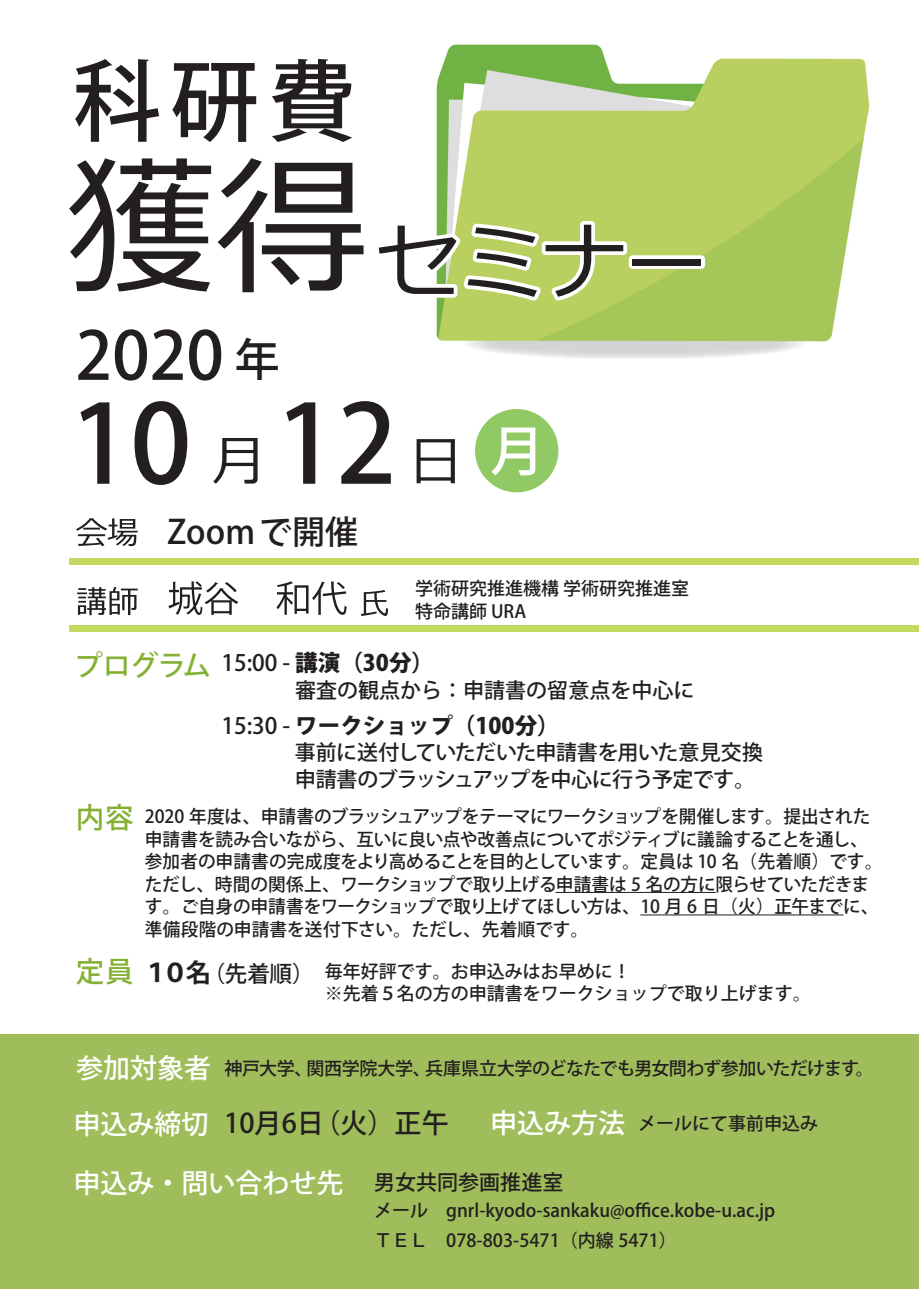
<style>
.page{position:relative;width:919px;height:1289px;background:#fff}
.page>*{position:absolute;margin:0;border:0;box-sizing:border-box;transform-origin:0 0}
.t1{font:500 108px "Koz Go Pr 6 N";color:#231f20}
.t2{font:500 88.5px "Koz Go Pro";color:#231f20}
.t3{font:500 66px "Koz Go Pr 6 N";color:#231f20}
.t4{font:500 33px "Koz Go Pr 6 N";color:#231f20}
.t5{font:500 28.5px "Koz Go Pr 6 N";letter-spacing:-.03em;color:#84b133}
.t6{font:500 27px "Koz Go Pr 6 N";color:#fff}
.t7{font:500 27px "Koz Go Pr 6 N";color:#231f20}
.t8{font:800 22.5px "Koz Go Pr 6 N";color:#231f20}
.t9{font:500 22.5px "Koz Go Pr 6 N";color:#231f20}
.t10{font:500 21px/27px "Koz Go Pr 6 N";letter-spacing:-.03em;color:#231f20}
.t11{font:500 21px "Koz Go Pr 6 N";letter-spacing:-.01em;color:#231f20}
.t12{font:500 18px/22.5px "Koz Go Pr 6 N";letter-spacing:-.02em;color:#231f20}
.t13{font:500 18px/30px "Koz Go Pr 6 N";color:#231f20}
.t14{font:500 18px "Koz Go Pr 6 N";letter-spacing:-.025em;color:#231f20}
.s1{font-size:45px}
.s2{font-size:54px;color:#fff}
.s3{font-weight:500}
.s4{font-size:28.5px;color:#84b133}
.s5{font-weight:700;font-size:25.5px}
.s6{font-size:27px;color:#fff}
.s7{color:#fff}
.s8{font-size:21px;color:#231f20}
</style>
<div class="page">
<img style="left:363px;top:44px;width:507px;height:390px">
<div style="left:0;top:1034px;width:918px;height:254px;background:#a0bd5b"></div>
<div style="left:69px;top:558px;width:849px;height:6px;background:#c3da60"></div>
<div style="left:69px;top:626px;width:849px;height:6px;background:#c3da60"></div>
<svg style="left:168px;top:581px;width:70px;height:34px"></svg>
<svg style="left:276px;top:581px;width:70px;height:34px"></svg>
<svg style="left:77px;top:587px;width:61px;height:28px"></svg>
<svg style="left:76px;top:518px;width:62px;height:28px"></svg>
<svg style="left:361px;top:590px;width:27px;height:26px"></svg>
<svg style="left:416px;top:439px;width:39px;height:44px"></svg>
<svg style="left:213px;top:438px;width:44px;height:46px"></svg>
<svg style="left:630px;top:255px;width:75px;height:14px"></svg>
<svg style="left:370px;top:217px;width:260px;height:89px"></svg>
<div style="left:632px;top:259px;width:69px;height:6px;background:#231f20"></div>
<svg style="left:69px;top:158px;width:142px;height:133px"></svg>
<svg style="left:218px;top:158px;width:145px;height:134px"></svg>
<hr style="left:556px;top:892px;width:159px;height:1px;background:#231f20">
<hr style="left:640px;top:914px;width:203px;height:1px;background:#231f20">
<div style="left:475px;top:409px;width:83px;height:83px;background:#91ca65;border-radius:50%"></div>
<h2 class="t2" style="left:73px;top:45px;width:285px">科研費</h2>
<h3 class="t3" style="left:75px;top:318px;width:206px">2020 <span class="s1">年</span></h3>
<h1 class="t1" style="left:70px;top:383px;width:476px">10 12 <span class="s2">月</span></h1>
<h3 class="t4" style="left:167px;top:513px;width:192px">Zoom で開催</h3>
<p class="t13" style="left:415px;top:577px;width:276px;line-height:22.5px">学術研究推進機構 学術研究推進室特命講師 URA</p>
<h3 class="t5" style="left:74px;top:649px;width:138px">プログラム</h3>
<p class="t8" style="left:221px;top:650px;width:214px"><span class="s3">15:00 -</span> 講演（30分）</p>
<p class="t11" style="left:295px;top:678px;width:400px">審査の観点から：申請書の留意点を中心に</p>
<p class="t8" style="left:221px;top:713px;width:340px"><span class="s3">15:30 -</span> ワークショップ（100分）</p>
<p class="t10" style="left:295px;top:739px;width:469px">事前に送付していただいた申請書を用いた意見交換申請書のブラッシュアップを中心に行う予定です。</p>
<h3 class="t5" style="left:76px;top:801px;width:59px">内容</h3>
<p class="t12" style="left:145px;top:805px;width:739px">2020 年度は、申請書のブラッシュアップをテーマにワークショップを開催します。提出された申請書を読み合いながら、互いに良い点や改善点についてポジティブに議論することを通し、参加者の申請書の完成度をより高めることを目的としています。定員は 10 名（先着順）です。ただし、時間の関係上、ワークショップで取り上げる申請書は 5 名の方に限らせていただきます。ご自身の申請書をワークショップで取り上げてほしい方は、10 月 6 日（火）正午までに、準備段階の申請書を送付下さい。ただし、先着順です。</p>
<p class="t9" style="left:76px;top:960px;width:240px"><span class="s4">定員</span><span class="s5">１０名</span>（先着順）</p>
<p class="t13" style="left:325px;top:961px;width:487px;line-height:21.6px">毎年好評です。お申込みはお早めに！<br>※先着５名の方の申請書をワークショップで取り上げます。</p>
<p class="t14" style="left:76px;top:1058px;width:799px"><span class="s6">参加対象者</span> 神戸大学、関西学院大学、兵庫県立大学のどなたでも男女問わず参加いただけます。</p>
<h3 class="t7" style="left:73px;top:1108px;width:377px"><span class="s7">申込み締切</span> 10月6日（火）正午</h3>
<p class="t13" style="left:490px;top:1108px;width:329px"><span class="s6">申込み方法</span> メールにて事前申込み</p>
<h3 class="t6" style="left:73px;top:1167px;width:491px">申込み・問い合わせ先 <span class="s8">男女共同参画推進室</span></h3>
<p class="t13" style="left:374px;top:1195px;width:402px">メール　gnrl-kyodo-sankaku@office.kobe-u.ac.jp<br>ＴＥＬ　078-803-5471（内線 5471）　</p>
</div>
